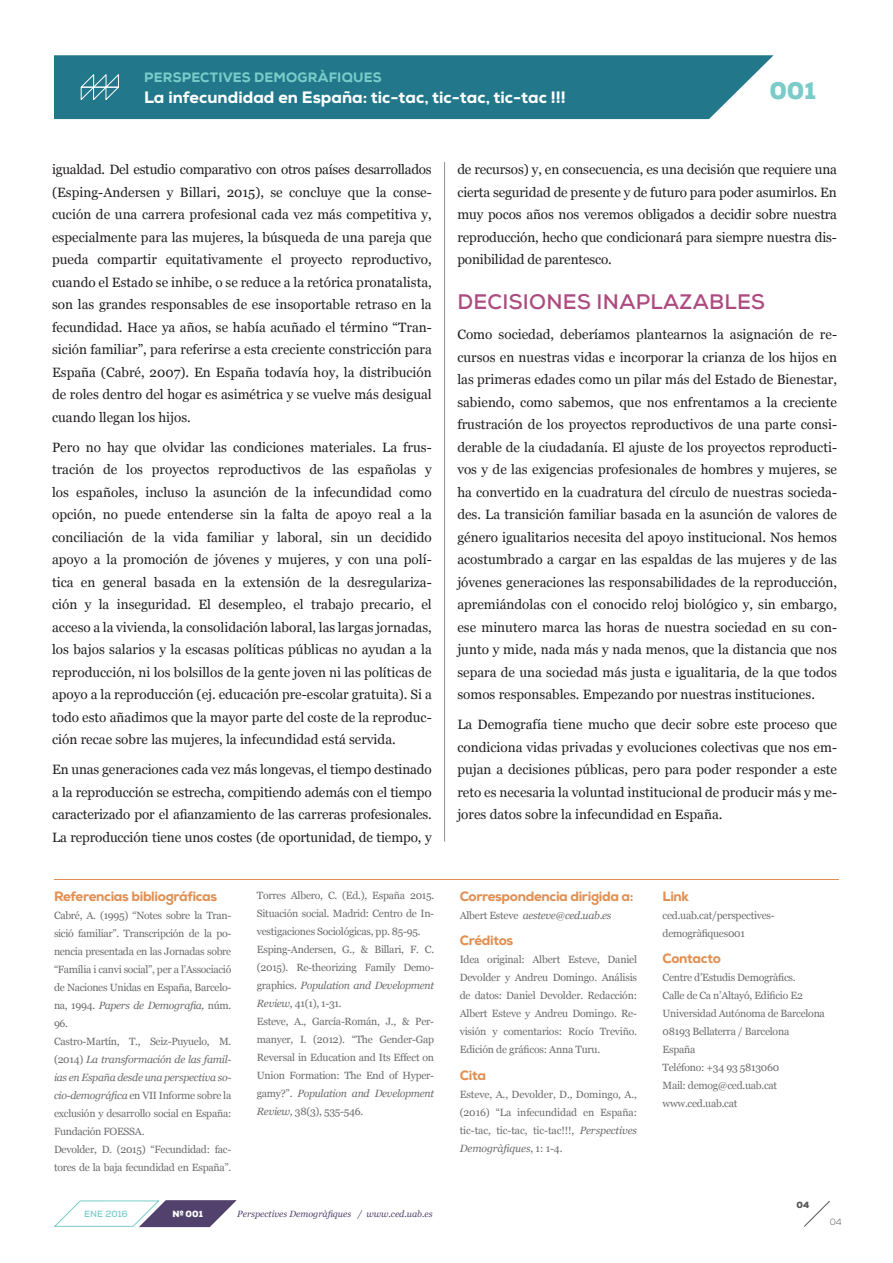
<style>
.page{position:relative;width:893px;height:1263px;background:#fff}
.page>*{position:absolute;margin:0;border:0;box-sizing:border-box;transform-origin:0 0}
.t1{font:900 24.15px "Nexa";color:#79ccc9}
.t2{font:700 21px "Nexa";letter-spacing:.015em;color:#ad4a80}
.t3{font:800 16.5px "Nexa";color:#fff}
.t4{font:13.5px/22.5px "Georgia";color:#231f20;text-align:justify}
.t5{font:800 13.5px "Nexa";letter-spacing:-.025em;color:#e09053}
.t6{font:800 13.5px "Nexa";letter-spacing:.015em;color:#79ccc9}
.t7{font:10.5px/18px "Georgia";letter-spacing:-.025em;color:#6c6d70}
.t8{font:italic 10.5px "Georgia";letter-spacing:-.025em;color:#6c6d70}
.t9{font:italic 9px "Georgia";color:#51416c}
.t10{font:700 9px "Nexa";color:#79ccc9}
.t11{font:900 9px "Nexa";color:#fff}
.t12{font:900 9px "Nexa";color:#57585a}
.t13{font:300 9px "Nexa";color:#57585a}
.s1{font-style:italic}
.s2{font-style:normal}
</style>
<div class="page">
<hr style="left:54px;top:879px;width:785px;height:1px;background:#e09053">
<hr style="left:444px;top:162px;width:1px;height:680px;background:#231f20">
<div style="left:54px;top:55px;width:720px;height:64px;background:#22788a"></div>
<svg style="left:79px;top:73px;width:41px;height:28px"></svg>
<svg style="left:53px;top:1200px;width:184px;height:28px"></svg>
<svg style="left:804px;top:1201px;width:26px;height:26px"></svg>
<p class="t6" style="left:144px;top:69px;width:239px">PERSPECTIVES DEMOGRÀFIQUES</p>
<p class="t3" style="left:144px;top:87px;width:423px">La infecundidad en España: tic-tac, tic-tac, tic-tac !!!</p>
<h1 class="t1" style="left:769px;top:75px;width:48px">001</h1>
<p class="t4" style="left:52px;top:158px;width:381px">igualdad. Del estudio comparativo con otros países desarrollados (Esping-Andersen y Billari, 2015), se concluye que la conse&shy;cución de una carrera profesional cada vez más competitiva y, especialmente para las mujeres, la búsqueda de una pareja que pueda compartir equitativamente el proyecto reproductivo, cuando el Estado se inhibe, o se reduce a la retórica pronatalista, son las grandes responsables de ese insoportable retraso en la fecundidad. Hace ya años, se había acuñado el término “Tran&shy;sición familiar”, para referirse a esta creciente constricción para España (Cabré, 2007). En España todavía hoy, la distribución de roles dentro del hogar es asimétrica y se vuelve más desigual cuando llegan los hijos.</p>
<p class="t4" style="left:52px;top:436px;width:381px">Pero no hay que olvidar las condiciones materiales. La frus&shy;tración de los proyectos reproductivos de las españolas y los españoles, incluso la asunción de la infecundidad como opción, no puede entenderse sin la falta de apoyo real a la conciliación de la vida familiar y laboral, sin un decidido apoyo a la promoción de jóvenes y mujeres, y con una polí&shy;tica en general basada en la extensión de la desregulariza&shy;ción y la inseguridad. El desempleo, el trabajo precario, el acceso a la vivienda, la consolidación laboral, las largas jornadas, los bajos salarios y la escasas políticas públicas no ayudan a la reproducción, ni los bolsillos de la gente joven ni las políticas de apoyo a la reproducción (ej. educación pre-escolar gratuita). Si a todo esto añadimos que la mayor parte del coste de la reproduc&shy;ción recae sobre las mujeres, la infecundidad está servida.</p>
<p class="t4" style="left:52px;top:758px;width:381px">En unas generaciones cada vez más longevas, el tiempo destinado a la reproducción se estrecha, compitiendo además con el tiempo caracterizado por el afianzamiento de las carreras profesionales.<br>La reproducción tiene unos costes (de oportunidad, de tiempo, y</p>
<p class="t4" style="left:457px;top:159px;width:381px">de recursos) y, en consecuencia, es una decisión que requiere una cierta seguridad de presente y de futuro para poder asumirlos. En muy pocos años nos veremos obligados a decidir sobre nuestra reproducción, hecho que condicionará para siempre nuestra dis&shy;ponibilidad de parentesco.</p>
<h2 class="t2" style="left:457px;top:288px;width:309px">DECISIONES INAPLAZABLES</h2>
<p class="t4" style="left:457px;top:323px;width:381px">Como sociedad, deberíamos plantearnos la asignación de re&shy;cursos en nuestras vidas e incorporar la crianza de los hijos en las primeras edades como un pilar más del Estado de Bienestar, sabiendo, como sabemos, que nos enfrentamos a la creciente frustración de los proyectos reproductivos de una parte consi&shy;derable de la ciudadanía. El ajuste de los proyectos reproducti&shy;vos y de las exigencias profesionales de hombres y mujeres, se ha convertido en la cuadratura del círculo de nuestras socieda&shy;des. La transición familiar basada en la asunción de valores de género igualitarios necesita del apoyo institucional. Nos hemos acostumbrado a cargar en las espaldas de las mujeres y de las jóvenes generaciones las responsabilidades de la reproducción, apremiándolas con el conocido reloj biológico y, sin embargo, ese minutero marca las horas de nuestra sociedad en su con&shy;junto y mide, nada más y nada menos, que la distancia que nos separa de una sociedad más justa e igualitaria, de la que todos somos responsables. Empezando por nuestras instituciones.</p>
<p class="t4" style="left:457px;top:713px;width:381px">La Demografía tiene mucho que decir sobre este proceso que condiciona vidas privadas y evoluciones colectivas que nos em&shy;pujan a decisiones públicas, pero para poder responder a este reto es necesaria la voluntad institucional de producir más y me&shy;jores datos sobre la infecundidad en España.</p>
<p class="t5" style="left:54px;top:887px;width:165px">Referencias bibliográficas</p>
<p class="t7" style="left:54px;top:906px;width:179px">Cabré, A. (1995) “Notes sobre la Tran&shy;sició familiar”. Transcripción de la po&shy;nencia presentada en las Jornadas sobre “Família i canvi social”, per a l’Associació de Naciones Unidas en España, Barcelo&shy;na, 1994. <span class="s1">Papers de Demografia,</span> núm.<br>96.<br>Castro-Martín, T., Seiz-Puyuelo, M. (2014) <span class="s1">La transformación de las famil&shy;ias en España desde una perspectiva so&shy;cio-demográfica</span> en VII Informe sobre la exclusión y desarrollo social en España:<br>Fundación FOESSA.<br>Devolder, D. (2015) “Fecundidad: fac&shy;tores de la baja fecundidad en España”.</p>
<p class="t7" style="left:257px;top:886px;width:179px">Torres Albero, C. (Ed.), España 2015.<br>Situación social. Madrid: Centro de In&shy;vestigaciones Sociológicas, pp. 85-95.<br>Esping-Andersen, G., &amp; Billari, F. C. (2015). Re-theorizing Family Demo&shy;graphics. <span class="s1">Population and Development Review</span>, 41(1), 1-31.<br>Esteve, A., García-Román, J., &amp; Per&shy;manyer, I. (2012). “The Gender-Gap Reversal in Education and Its Effect on Union Formation: The End of Hyper&shy;gamy?”. <span class="s1">Population and Development Review</span>, 38(3), 535-546.</p>
<p class="t5" style="left:460px;top:887px;width:175px">Correspondencia dirigida a:</p>
<p class="t8" style="left:460px;top:909px;width:153px"><span class="s2">Albert Esteve</span> aesteve@ced.uab.es</p>
<p class="t5" style="left:460px;top:932px;width:55px">Créditos</p>
<p class="t7" style="left:460px;top:951px;width:179px;text-align:justify">Idea original: Albert Esteve, Daniel Devolder y Andreu Domingo. Análisis de datos: Daniel Devolder. Redacción:<br>Albert Esteve y Andreu Domingo. Re&shy;visión y comentarios: Rocío Treviño.<br>Edición de gráficos: Anna Turu.</p>
<p class="t5" style="left:460px;top:1066px;width:28px">Cita</p>
<p class="t7" style="left:460px;top:1085px;width:179px;text-align:justify">Esteve, A., Devolder, D., Domingo, A., (2016) “La infecundidad en España: tic-tac, tic-tac, tic-tac!!!, <span class="s1">Perspectives Demogràfiques</span>, 1: 1-4.</p>
<p class="t10" style="left:84px;top:1208px;width:45px">ENE 2016</p>
<p class="t11" style="left:173px;top:1208px;width:32px">Nº 001</p>
<p class="t9" style="left:237px;top:1208px;width:197px">Perspectives Demogràfiques / www.ced.uab.es</p>
<p class="t5" style="left:663px;top:887px;width:28px">Link</p>
<p class="t7" style="left:663px;top:906px;width:114px">ced.uab.cat/perspectives&shy;demogràfiques001</p>
<p class="t5" style="left:663px;top:950px;width:60px">Contacto</p>
<p class="t7" style="left:663px;top:969px;width:164px">Centre d’Estudis Demogràfics.<br>Calle de Ca n’Altayó, Edificio E2<br>Universidad Autónoma de Barcelona<br>08193 Bellaterra / Barcelona<br>España<br>Teléfono: +34 93 5813060<br>Mail: demog@ced.uab.cat www.ced.uab.cat</p>
<p class="t12" style="left:797px;top:1198px;width:14px">04</p>
<p class="t13" style="left:830px;top:1216px;width:13px">04</p>
</div>
